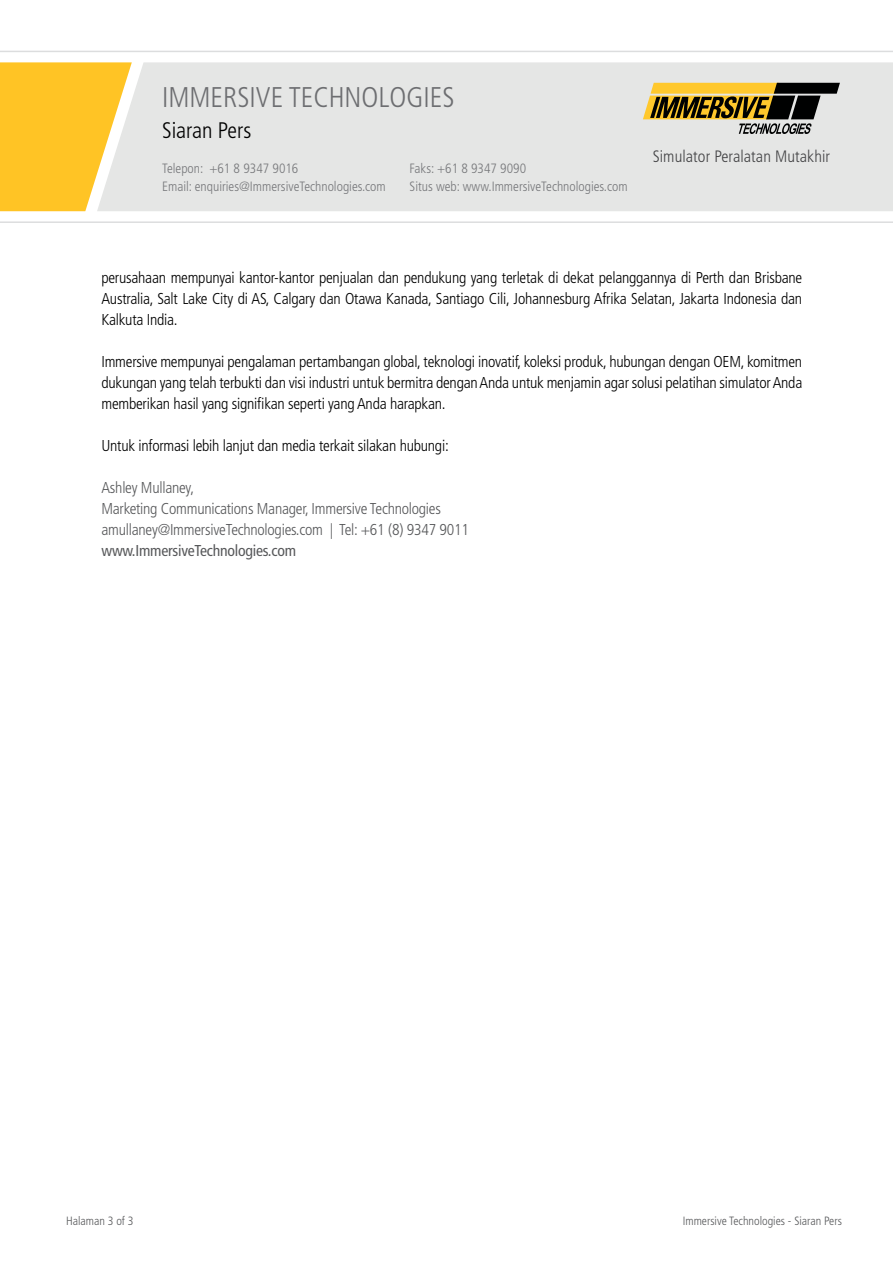
<style>
.page{position:relative;width:893px;height:1263px;background:#fff}
.page>*{position:absolute;margin:0;border:0;box-sizing:border-box;transform-origin:0 0}
.t1{font:300 condensed 28.5px "Frutiger";color:#6d6e71}
.t2{font:300 condensed 22.5px "Frutiger LT Std";color:#000}
.t3{font:300 condensed 22.5px "Frutiger";color:#000}
.t4{font:300 condensed 16.5px "Frutiger";letter-spacing:.005em;color:#434345}
.t5{font:300 condensed 15.75px/21px "Frutiger LT Std";letter-spacing:-.015em;color:#000;text-align:justify}
.t6{font:300 condensed 15.75px/21px "Frutiger LT Std";letter-spacing:-.015em;color:#58595b}
.t7{font:condensed 15.75px "Frutiger LT Std";letter-spacing:-.015em;color:#58595b}
.t8{font:300 condensed 13.5px "Frutiger";color:#77787b}
.t9{font:300 condensed 13.5px/18px "Frutiger LT Std";color:#77787b}
.t10{font:300 condensed 12px "Frutiger";color:#58595b}
</style>
<div class="page">
<div style="left:0;top:62px;width:97px;height:149px;background:#ffc425"></div>
<div style="left:97px;top:62px;width:796px;height:149px;background:#e5e6e5"></div>
<hr style="left:0;top:51px;width:893px;height:1px;background:#dcddde">
<hr style="left:0;top:221px;width:893px;height:2px;background:#dcddde">
<svg style="left:643px;top:83px;width:197px;height:51px;background:#998b60"></svg>
<h1 class="t1" style="left:162px;top:81px;width:294px">IMMERSIVE TECHNOLOGIES</h1>
<h2 class="t3" style="left:162px;top:118px;width:91px">Siaran Pers</h2>
<p class="t8" style="left:162px;top:161px;width:138px">Telepon: +61 8 9347 9016</p>
<p class="t8" style="left:410px;top:161px;width:118px">Faks: +61 8 9347 9090</p>
<p class="t8" style="left:162px;top:179px;width:225px">Email: enquiries@ImmersiveTechnologies.com</p>
<p class="t8" style="left:410px;top:179px;width:219px">Situs web: www.ImmersiveTechnologies.com</p>
<h2 class="t2" style="left:162px;top:118px;width:121px">Media R lease</h2>
<p class="t9" style="left:162px;top:160px;width:131px">Phone: +61 8 9347 9016</p>
<p class="t9" style="left:410px;top:160px;width:194px;text-indent:11px">x: +61 8 9347 9090<br>Web: www.ImmersiveTechnologies.com</p>
<p class="t4" style="left:653px;top:147px;width:179px">Simulator Peralatan Mutakhir</p>
<p class="t5" style="left:101px;top:267px;width:702px">perusahaan mempunyai kantor-kantor penjualan dan pendukung yang terletak di dekat pelanggannya di Perth dan Brisbane Australia, Salt Lake City di AS, Calgary dan Otawa Kanada, Santiago Cili, Johannesburg Afrika Selatan, Jakarta Indonesia dan Kalkuta India.</p>
<p class="t5" style="left:101px;top:351px;width:702px">Immersive mempunyai pengalaman pertambangan global, teknologi inovatif, koleksi produk, hubungan dengan OEM, komitmen dukungan yang telah terbukti dan visi industri untuk bermitra dengan Anda untuk menjamin agar solusi pelatihan simulator Anda memberikan hasil yang signifikan seperti yang Anda harapkan.</p>
<p class="t5" style="left:101px;top:435px;width:349px">Untuk informasi lebih lanjut dan media terkait silakan hubungi:</p>
<p class="t6" style="left:101px;top:477px;width:369px">Ashley Mullaney,<br>Marketing Communications Manager, Immersive Technologies amullaney@ImmersiveTechnologies.com | Tel: +61 (8) 9347 9011</p>
<p class="t7" style="left:101px;top:541px;width:196px">www.ImmersiveTechnologies.com</p>
<p class="t10" style="left:66px;top:1214px;width:69px">Halaman 3 of 3</p>
<p class="t10" style="left:683px;top:1214px;width:161px">Immersive Technologies - Siaran Pers</p>
</div>
